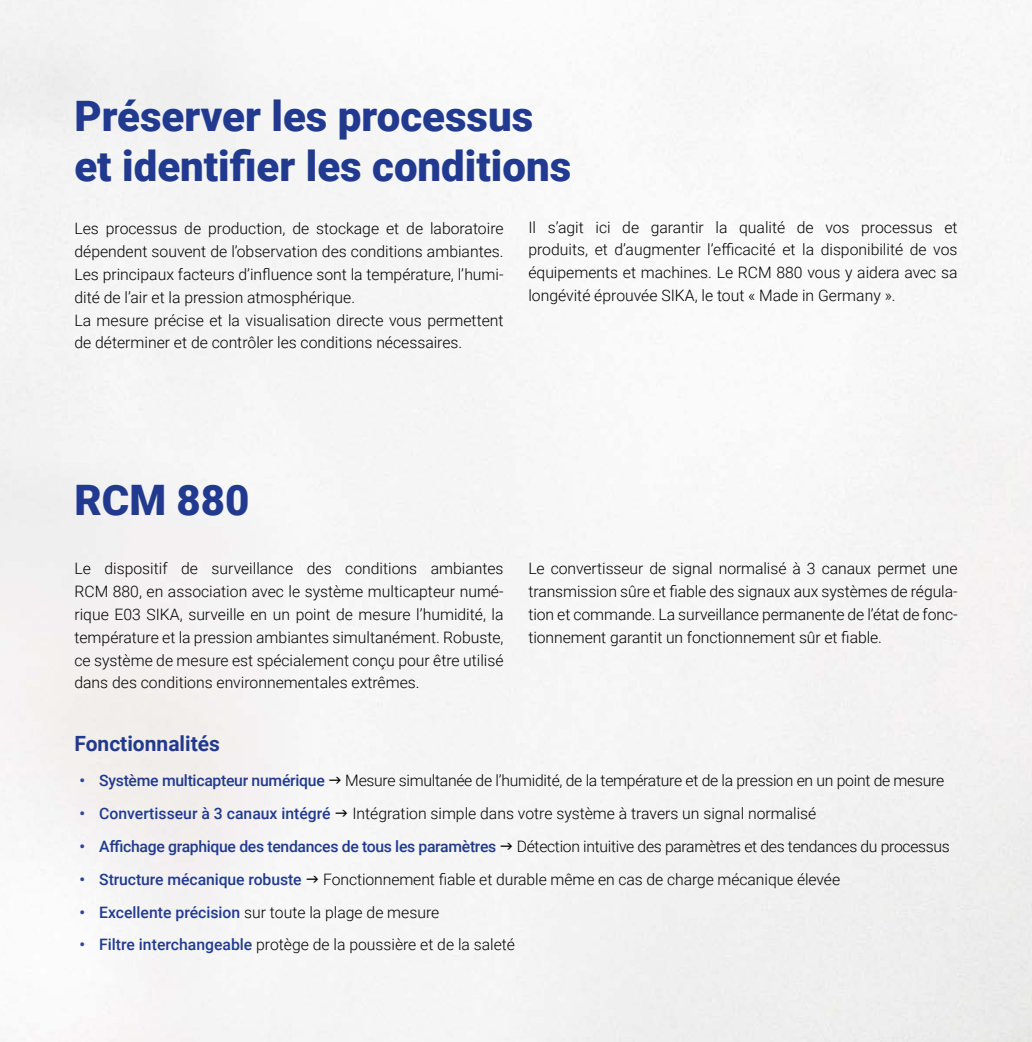
<style>
.page{position:relative;width:1032px;height:1042px;background:#fff}
.page>*{position:absolute;margin:0;border:0;box-sizing:border-box;transform-origin:0 0}
.t1{font:900 42px/50.4px "Roboto";color:#213a8f}
.t2{font:700 21px "Roboto";color:#213a8f}
.t3{font:300 15.75px/22.8px "Roboto";color:#000;text-align:justify}
.t4{font:300 15.75px "Roboto";letter-spacing:-.02em;color:#000}
.t5{font:500 15.75px "Roboto";letter-spacing:-.02em;color:#213a8f}
.t6{font:500 15.75px "Roboto";color:#213a8f}
.s1{font-weight:700;color:#314697}
.s2{font-weight:500;color:#213a8f}
</style>
<div class="page">
<svg style="left:501px;top:843px;width:11px;height:6px"></svg>
<h1 class="t1" style="left:74px;top:89px;width:498px">Préserver les processus et identifier les conditions</h1>
<p class="t3" style="left:74px;top:217px;width:431px;text-align:left">Les processus de production, de stockage et de laboratoire dépendent souvent de l’observation des conditions ambiantes.<br>Les principaux facteurs d’influence sont la température, l’humi&shy;dité de l’air et la pression atmosphérique.<br>La mesure précise et la visualisation directe vous permettent de déterminer et de contrôler les conditions nécessaires.</p>
<p class="t3" style="left:528px;top:215px;width:431px">Il s’agit ici de garantir la qualité de vos processus et produits, et d’augmenter l’efficacité et la disponibilité de vos équipements et machines. Le RCM 880 vous y aidera avec sa longévité éprouvée SIKA, le tout « Made in Germany ».</p>
<h1 class="t1" style="left:74px;top:473px;width:177px">RCM 880</h1>
<p class="t3" style="left:74px;top:556px;width:431px">Le dispositif de surveillance des conditions ambiantes RCM 880, en association avec le système multicapteur numé&shy;rique E03 SIKA, surveille en un point de mesure l’humidité, la température et la pression ambiantes simultanément. Robuste, ce système de mesure est spécialement conçu pour être utilisé dans des conditions environnementales extrêmes.</p>
<p class="t3" style="left:528px;top:556px;width:431px">Le convertisseur de signal normalisé à 3 canaux permet une transmission sûre et fiable des signaux aux systèmes de régula&shy;tion et commande. La surveillance permanente de l’état de fonc&shy;tionnement garantit un fonctionnement sûr et fiable.</p>
<h2 class="t2" style="left:74px;top:729px;width:147px">Fonctionnalités</h2>
<p class="t5" style="left:79px;top:770px;width:247px"><span class="s1">•</span> Système multicapteur numérique</p>
<p class="t4" style="left:345px;top:770px;width:600px">Mesure simultanée de l’humidité, de la température et de la pression en un point de mesure</p>
<p class="t6" style="left:79px;top:802px;width:253px"><span class="s1">•</span> Convertisseur à 3 canaux intégré</p>
<p class="t3" style="left:352px;top:801px;width:465px">Intégration simple dans votre système à travers un signal normalisé</p>
<p class="t5" style="left:79px;top:835px;width:418px"><span class="s1">•</span> Affichage graphique des tendances de tous les paramètres</p>
<p class="t4" style="left:517px;top:835px;width:434px">Détection intuitive des paramètres et des tendances du processus</p>
<p class="t5" style="left:79px;top:868px;width:224px"><span class="s1">•</span> Structure mécanique robuste</p>
<p class="t3" style="left:323px;top:867px;width:518px">Fonctionnement fiable et durable même en cas de charge mécanique élevée</p>
<p class="t3" style="left:79px;top:900px;width:361px"><span class="s1">•</span> <span class="s2">Excellente précision</span> sur toute la plage de mesure</p>
<p class="t3" style="left:79px;top:932px;width:437px"><span class="s1">•</span> <span class="s2">Filtre interchangeable</span> protège de la poussière et de la saleté</p>
</div>
